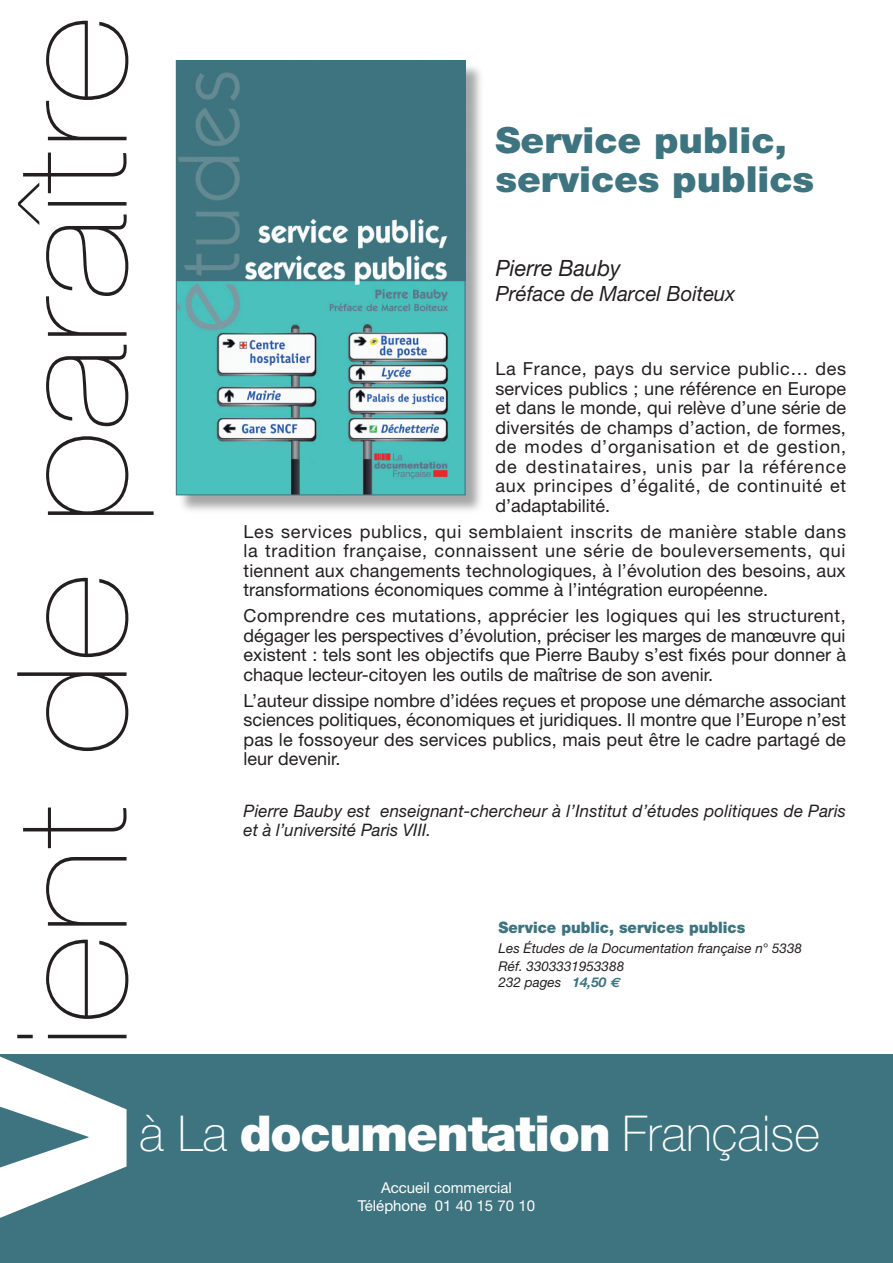
<style>
.page{position:relative;width:893px;height:1263px;background:#fff}
.page>*{position:absolute;margin:0;border:0;box-sizing:border-box;transform-origin:0 0}
.t1{font:200 153px "Helvetica Neue LT Std";color:#231f20;scale:1.15 1}
.t2{font:900 49.5px "Helvetica Neue LT Std";letter-spacing:-.025em;color:#fff}
.t3{font:900 36px/39px "Helvetica Neue LT Std";color:#3e747f;scale:1.05 1}
.t4{font:italic 22.5px "Helvetica Neue LT Std";color:#231f20}
.t5{font:italic 21px "Helvetica Neue LT Std";color:#231f20}
.t6{font:18px/19.5px "Helvetica Neue LT Std";color:#231f20;text-align:justify}
.t7{font:italic 17.25px/18.8px "Helvetica Neue LT Std";letter-spacing:.01em;color:#231f20}
.t8{font:900 15.75px "Helvetica Neue LT Std";color:#3e747f;scale:.95 1}
.t9{font:15px/18px "Helvetica Neue LT Std";color:#fff;text-align:center}
.t10{font:italic 13.5px/17.5px "Helvetica Neue LT Std";color:#231f20}
.s1{font-weight:800;font-size:207px;color:#fff}
.s2{font-weight:700;color:#3e747f}
.s3{font-family:"Euro Sans Std";font-weight:700;color:#3e747f}
.s4{font-weight:100}
</style>
<div class="page">
<div style="left:0;top:1054px;width:893px;height:209px;background:#3e747f"></div>
<div style="left:177px;top:62px;width:309px;height:454px;background:#231f20;opacity:.4"></div>
<img style="left:178px;top:63px;width:285px;height:430px">
<div style="left:176px;top:61px;width:289px;height:434px;border:1px solid #3e747f"></div>
<h1 class="t1" style="left:-16px;top:1224px;width:1051px;rotate:-90deg"><span class="s1">V</span>ient de paraître</h1>
<h3 class="t3" style="left:495px;top:121px;width:305px">Service public, services publics</h3>
<p class="t4" style="left:496px;top:254px;width:127px">Pierre Bauby</p>
<p class="t5" style="left:496px;top:281px;width:241px">Préface de Marcel Boiteux</p>
<p class="t6" style="left:495px;top:359px;width:352px">La France, pays du service public… des services publics ; une référence en Europe et dans le monde, qui relève d’une série de diversités de champs d’action, de formes, de modes d’organisation et de gestion, de destinataires, unis par la référence aux principes d’égalité, de continuité et d’adaptabilité.</p>
<p class="t6" style="left:244px;top:521px;width:604px">Les services publics, qui semblaient inscrits de manière stable dans la tradition française, connaissent une série de bouleversements, qui tiennent aux changements technologiques, à l’évolution des besoins, aux transformations économiques comme à l’intégration européenne.</p>
<p class="t6" style="left:244px;top:606px;width:604px">Comprendre ces mutations, apprécier les logiques qui les structurent, dégager les perspectives d’évolution, préciser les marges de manœuvre qui existent : tels sont les objectifs que Pierre Bauby s’est fixés pour donner à chaque lecteur-citoyen les outils de maîtrise de son avenir.</p>
<p class="t6" style="left:244px;top:690px;width:604px">L’auteur dissipe nombre d’idées reçues et propose une démarche associant sciences politiques, économiques et juridiques. Il montre que l’Europe n’est pas le fossoyeur des services publics, mais peut être le cadre partagé de leur devenir.</p>
<p class="t7" style="left:244px;top:801px;width:604px">Pierre Bauby est enseignant-chercheur à l’Institut d’études politiques de Paris et à l’université Paris VIII.</p>
<p class="t8" style="left:499px;top:918px;width:261px">Service public, services publics</p>
<p class="t10" style="left:499px;top:940px;width:305px">Les Études de la Documentation française n° 5338<br>Réf. 3303331953388</p>
<p class="t10" style="left:499px;top:973px;width:123px">232 pages <span class="s2">14,50</span> <span class="s3">€</span></p>
<h2 class="t2" style="left:139px;top:1104px;width:682px"><span class="s4">à La</span> documentation <span class="s4">Française</span></h2>
<p class="t9" style="left:358px;top:1178px;width:179px">Accueil commercial<br>Téléphone 01 40 15 70 10</p>
</div>
